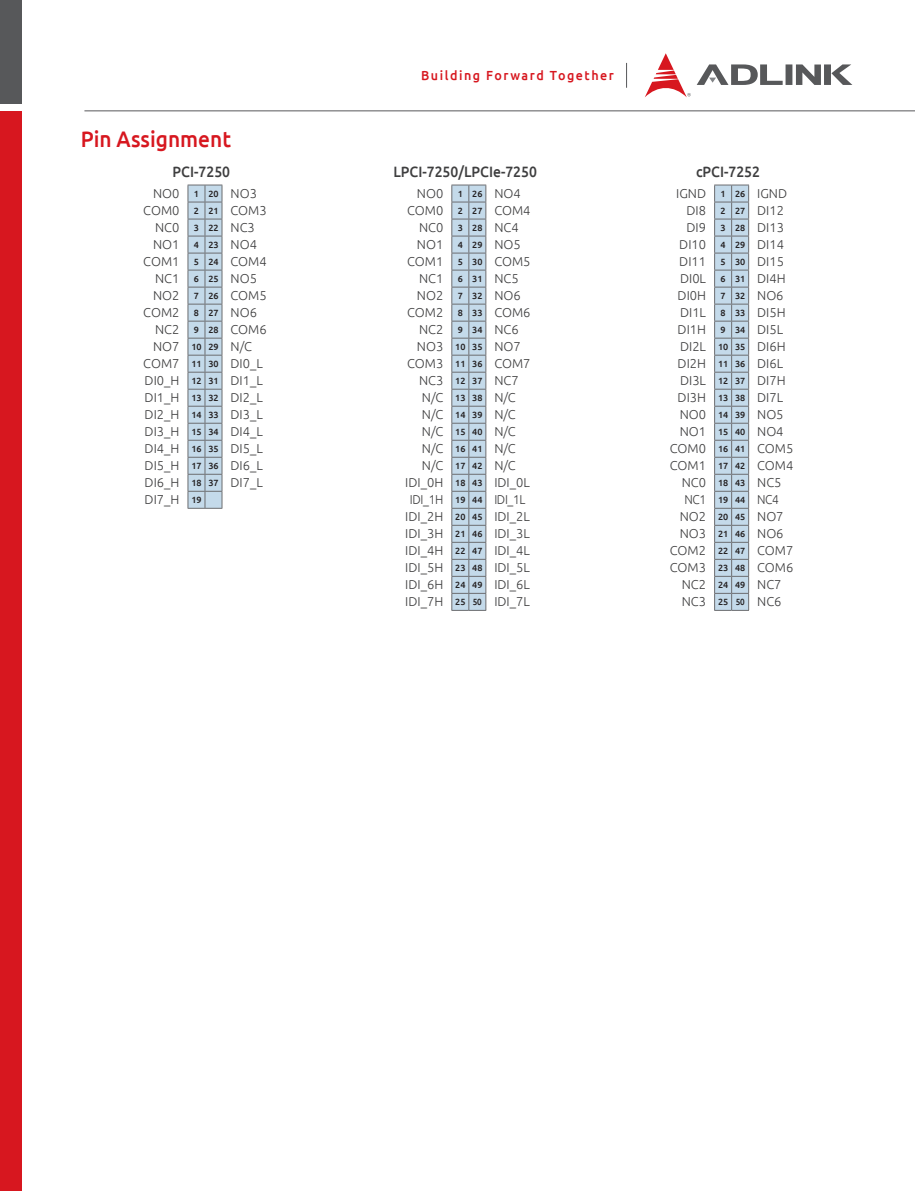
<style>
.page{position:relative;width:915px;height:1191px;background:#fff}
.page>*{position:absolute;margin:0;border:0;box-sizing:border-box;transform-origin:0 0}
.t1{font:500 22.5px "Ubuntu";color:#d7171f;scale:.93 1}
.t2{font:500 15px "Ubuntu";color:#3e3e3f;scale:.93 1}
.t3{font:500 13.2px "Ubuntu";letter-spacing:.125em;color:#d7171f;scale:.95 1}
.t4{font:300 12.9px/17px "Ubuntu";color:#3e3e3f;text-align:center}
.s1{font-weight:500;font-size:9px;color:#231f20}
</style>
<div class="page">
<div style="left:0;top:111px;width:21px;height:1080px;background:#d7171f"></div>
<div style="left:0;top:0;width:21px;height:104px;background:#57585a"></div>
<hr style="left:84px;top:110px;width:830px;height:1px;background:#57585a">
<svg style="left:696px;top:64px;width:156px;height:21px"></svg>
<svg style="left:645px;top:53px;width:45px;height:44px"></svg>
<svg style="left:626px;top:63px;width:1px;height:25px"></svg>
<svg style="left:187px;top:185px;width:35px;height:324px;background:#b9ccda"></svg>
<svg style="left:451px;top:185px;width:35px;height:426px;background:#b9ccda"></svg>
<svg style="left:714px;top:185px;width:35px;height:426px;background:#b8cbd9"></svg>
<h1 class="t1" style="left:81px;top:124px;width:163px">Pin Assignment</h1>
<p class="t2" style="left:172px;top:163px;width:63px">PCI-7250</p>
<p class="t4" style="left:153px;top:185px;width:105px">NO0 <span class="s1">1 20</span> NO3</p>
<p class="t4" style="left:143px;top:202px;width:125px">COM0 <span class="s1">2 21</span> COM3</p>
<p class="t4" style="left:155px;top:219px;width:101px">NC0 <span class="s1">3 22</span> NC3</p>
<p class="t4" style="left:153px;top:236px;width:105px">NO1 <span class="s1">4 23</span> NO4</p>
<p class="t4" style="left:143px;top:253px;width:125px">COM1 <span class="s1">5 24</span> COM4</p>
<p class="t4" style="left:155px;top:270px;width:103px">NC1 <span class="s1">6 25</span> NO5</p>
<p class="t4" style="left:153px;top:287px;width:115px">NO2 <span class="s1">7 26</span> COM5</p>
<p class="t4" style="left:143px;top:304px;width:115px">COM2 <span class="s1">8 27</span> NO6</p>
<p class="t4" style="left:155px;top:321px;width:113px">NC2 <span class="s1">9 28</span> COM6</p>
<p class="t4" style="left:153px;top:338px;width:100px">NO7 <span class="s1">10 29</span> N/C</p>
<p class="t4" style="left:143px;top:355px;width:121px">COM7 <span class="s1">11 30</span> DI0_L</p>
<p class="t4" style="left:145px;top:372px;width:120px">DI0_H <span class="s1">12 31</span> DI1_L</p>
<p class="t4" style="left:145px;top:389px;width:120px">DI1_H <span class="s1">13 32</span> DI2_L</p>
<p class="t4" style="left:145px;top:406px;width:120px">DI2_H <span class="s1">14 33</span> DI3_L</p>
<p class="t4" style="left:145px;top:423px;width:120px">DI3_H <span class="s1">15 34</span> DI4_L</p>
<p class="t4" style="left:145px;top:440px;width:120px">DI4_H <span class="s1">16 35</span> DI5_L</p>
<p class="t4" style="left:145px;top:457px;width:120px">DI5_H <span class="s1">17 36</span> DI6_L</p>
<p class="t4" style="left:145px;top:474px;width:120px">DI6_H <span class="s1">18 37</span> DI7_L</p>
<p class="t4" style="left:145px;top:491px;width:58px">DI7_H <span class="s1">19</span></p>
<p class="t3" style="left:421px;top:67px;width:204px">Building Forward Together</p>
<p class="t2" style="left:393px;top:163px;width:156px">LPCI-7250/LPCIe-7250</p>
<p class="t4" style="left:405px;top:185px;width:127px">NO0 <span class="s1">1 26</span> NO4<br>COM0 <span class="s1">2 27</span> COM4<br>NC0 <span class="s1">3 28</span> NC4<br>NO1 <span class="s1">4 29</span> NO5<br>COM1 <span class="s1">5 30</span> COM5<br>NC1 <span class="s1">6 31</span> NC5<br>NO2 <span class="s1">7 32</span> NO6<br>COM2 <span class="s1">8 33</span> COM6<br>NC2 <span class="s1">9 34</span> NC6<br>NO3 <span class="s1">10 35</span> NO7<br>COM3 <span class="s1">11 36</span> COM7<br>NC3 <span class="s1">12 37</span> NC7<br>N/C <span class="s1">13 38</span> N/C<br>N/C <span class="s1">14 39</span> N/C<br>N/C <span class="s1">15 40</span> N/C<br>N/C <span class="s1">16 41</span> N/C<br>N/C <span class="s1">17 42</span> N/C<br>IDI_0H <span class="s1">18 43</span> IDI_0L<br>IDI_1H <span class="s1">19 44</span> IDI_1L<br>IDI_2H <span class="s1">20 45</span> IDI_2L<br>IDI_3H <span class="s1">21 46</span> IDI_3L<br>IDI_4H <span class="s1">22 47</span> IDI_4L<br>IDI_5H <span class="s1">23 48</span> IDI_5L<br>IDI_6H <span class="s1">24 49</span> IDI_6L<br>IDI_7H <span class="s1">25 50</span> IDI_7L</p>
<p class="t2" style="left:695px;top:163px;width:70px">cPCI-7252</p>
<p class="t4" style="left:669px;top:185px;width:125px">IGND <span class="s1">1 26</span> IGND<br>DI8 <span class="s1">2 27</span> DI12<br>DI9 <span class="s1">3 28</span> DI13<br>DI10 <span class="s1">4 29</span> DI14<br>DI11 <span class="s1">5 30</span> DI15<br>DI0L <span class="s1">6 31</span> DI4H<br>DI0H <span class="s1">7 32</span> NO6<br>DI1L <span class="s1">8 33</span> DI5H<br>DI1H <span class="s1">9 34</span> DI5L<br>DI2L <span class="s1">10 35</span> DI6H<br>DI2H <span class="s1">11 36</span> DI6L<br>DI3L <span class="s1">12 37</span> DI7H<br>DI3H <span class="s1">13 38</span> DI7L<br>NO0 <span class="s1">14 39</span> NO5<br>NO1 <span class="s1">15 40</span> NO4<br>COM0 <span class="s1">16 41</span> COM5<br>COM1 <span class="s1">17 42</span> COM4<br>NC0 <span class="s1">18 43</span> NC5<br>NC1 <span class="s1">19 44</span> NC4<br>NO2 <span class="s1">20 45</span> NO7<br>NO3 <span class="s1">21 46</span> NO6<br>COM2 <span class="s1">22 47</span> COM7<br>COM3 <span class="s1">23 48</span> COM6<br>NC2 <span class="s1">24 49</span> NC7<br>NC3 <span class="s1">25 50</span> NC6</p>
</div>
